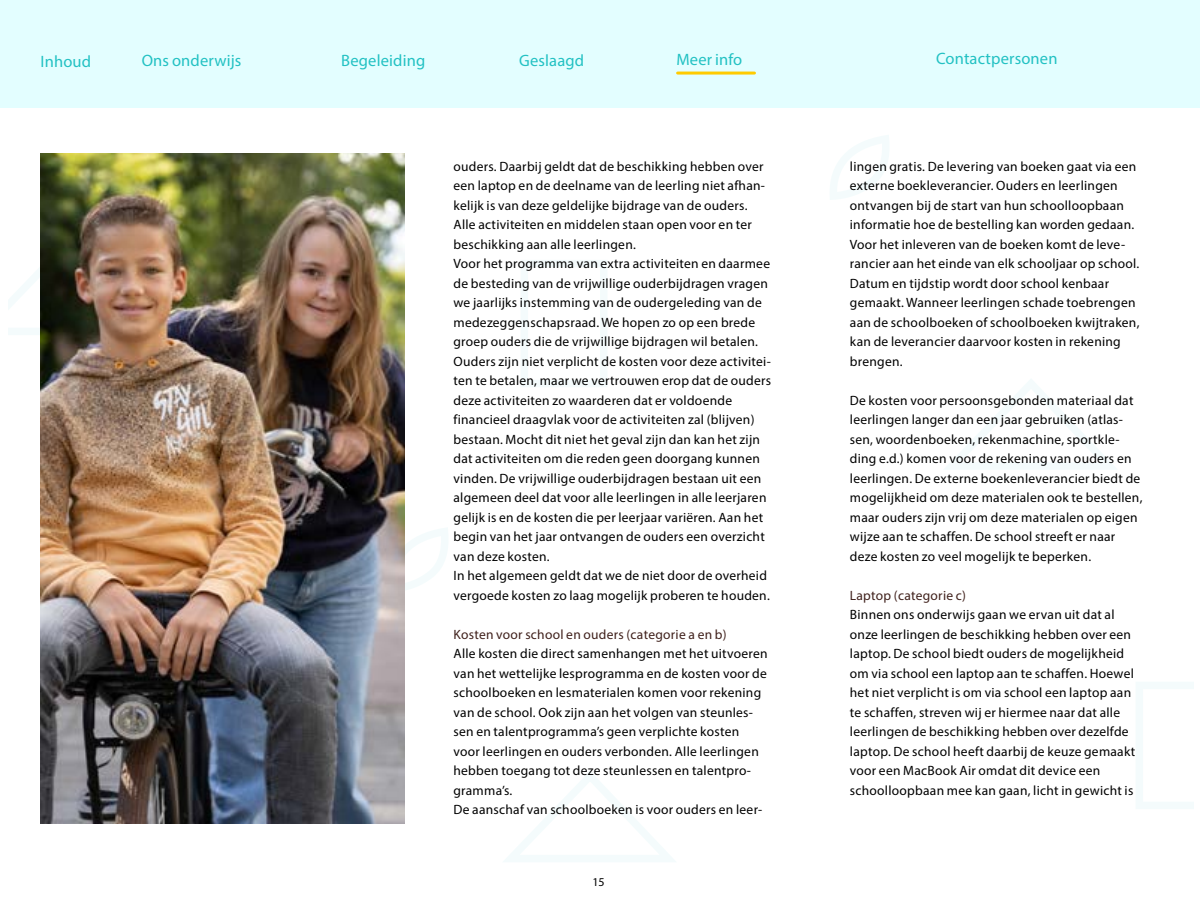
<style>
.page{position:relative;width:1200px;height:900px;background:#fff}
.page>*{position:absolute;margin:0;border:0;box-sizing:border-box;transform-origin:0 0}
.t1{font:16.5px "Myriad Pro";letter-spacing:.01em;color:#22c1c3}
.t2{font:13.5px/19.5px "Myriad Pro";letter-spacing:.02em;color:#000}
.t3{font:13.5px "Myriad Pro";letter-spacing:.02em;color:#40211c}
.t4{font:12px "Myriad Pro";color:#000}
</style>
<div class="page">
<div style="left:0;top:0;width:1200px;height:108px;background:#e3feff"></div>
<svg style="left:503px;top:772px;width:173px;height:90px"></svg>
<svg style="left:405px;top:528px;width:43px;height:62px"></svg>
<svg style="left:8px;top:238px;width:33px;height:98px"></svg>
<svg style="left:945px;top:379px;width:171px;height:90px"></svg>
<svg style="left:830px;top:135px;width:59px;height:65px"></svg>
<svg style="left:1136px;top:682px;width:58px;height:127px"></svg>
<img style="left:41px;top:153px;width:364px;height:671px">
<hr style="left:678px;top:72px;width:77px;height:3px;background:#ffcb00">
<p class="t1" style="left:40px;top:51px;width:52px">Inhoud</p>
<p class="t1" style="left:142px;top:50px;width:101px">Ons onderwijs</p>
<p class="t1" style="left:341px;top:50px;width:85px">Begeleiding</p>
<p class="t1" style="left:519px;top:50px;width:67px">Geslaagd</p>
<p class="t1" style="left:676px;top:49px;width:67px">Meer info</p>
<p class="t1" style="left:936px;top:48px;width:123px">Contactpersonen</p>
<p class="t2" style="left:454px;top:156px;width:319px">ouders. Daarbij geldt dat de beschikking hebben over een laptop en de deelname van de leerling niet afhan&shy;kelijk is van deze geldelijke bijdrage van de ouders.<br>Alle activiteiten en middelen staan open voor en ter beschikking aan alle leerlingen.<br>Voor het programma van extra activiteiten en daarmee de besteding van de vrijwillige ouderbijdragen vragen we jaarlijks instemming van de oudergeleding van de medezeggenschapsraad. We hopen zo op een brede groep ouders die de vrijwillige bijdragen wil betalen.<br>Ouders zijn niet verplicht de kosten voor deze activitei&shy;ten te betalen, maar we vertrouwen erop dat de ouders deze activiteiten zo waarderen dat er voldoende financieel draagvlak voor de activiteiten zal (blijven) bestaan. Mocht dit niet het geval zijn dan kan het zijn dat activiteiten om die reden geen doorgang kunnen vinden. De vrijwillige ouderbijdragen bestaan uit een algemeen deel dat voor alle leerlingen in alle leerjaren gelijk is en de kosten die per leerjaar variëren. Aan het begin van het jaar ontvangen de ouders een overzicht van deze kosten.<br>In het algemeen geldt dat we de niet door de overheid vergoede kosten zo laag mogelijk proberen te houden.</p>
<p class="t3" style="left:454px;top:626px;width:275px">Kosten voor school en ouders (categorie a en b)</p>
<p class="t2" style="left:454px;top:644px;width:316px">Alle kosten die direct samenhangen met het uitvoeren van het wettelijke lesprogramma en de kosten voor de schoolboeken en lesmaterialen komen voor rekening van de school. Ook zijn aan het volgen van steunles&shy;sen en talentprogramma’s geen verplichte kosten voor leerlingen en ouders verbonden. Alle leerlingen hebben toegang tot deze steunlessen en talentpro&shy;gramma’s.<br>De aanschaf van schoolboeken is voor ouders en leer-</p>
<p class="t4" style="left:592px;top:875px;width:14px">15</p>
<p class="t2" style="left:850px;top:157px;width:291px">lingen gratis. De levering van boeken gaat via een externe boekleverancier. Ouders en leerlingen ontvangen bij de start van hun schoolloopbaan informatie hoe de bestelling kan worden gedaan.<br>Voor het inleveren van de boeken komt de leve&shy;rancier aan het einde van elk schooljaar op school.<br>Datum en tijdstip wordt door school kenbaar gemaakt. Wanneer leerlingen schade toebrengen aan de schoolboeken of schoolboeken kwijtraken, kan de leverancier daarvoor kosten in rekening brengen.</p>
<p class="t2" style="left:850px;top:390px;width:294px">De kosten voor persoonsgebonden materiaal dat leerlingen langer dan een jaar gebruiken (atlas&shy;sen, woordenboeken, rekenmachine, sportkle&shy;ding e.d.) komen voor de rekening van ouders en leerlingen. De externe boekenleverancier biedt de mogelijkheid om deze materialen ook te bestellen, maar ouders zijn vrij om deze materialen op eigen wijze aan te schaffen. De school streeft er naar deze kosten zo veel mogelijk te beperken.</p>
<p class="t3" style="left:850px;top:587px;width:118px">Laptop (categorie c)</p>
<p class="t2" style="left:850px;top:605px;width:287px">Binnen ons onderwijs gaan we ervan uit dat al onze leerlingen de beschikking hebben over een laptop. De school biedt ouders de mogelijkheid om via school een laptop aan te schaffen. Hoewel het niet verplicht is om via school een laptop aan te schaffen, streven wij er hiermee naar dat alle leerlingen de beschikking hebben over dezelfde laptop. De school heeft daarbij de keuze gemaakt voor een MacBook Air omdat dit device een schoolloopbaan mee kan gaan, licht in gewicht is</p>
</div>
